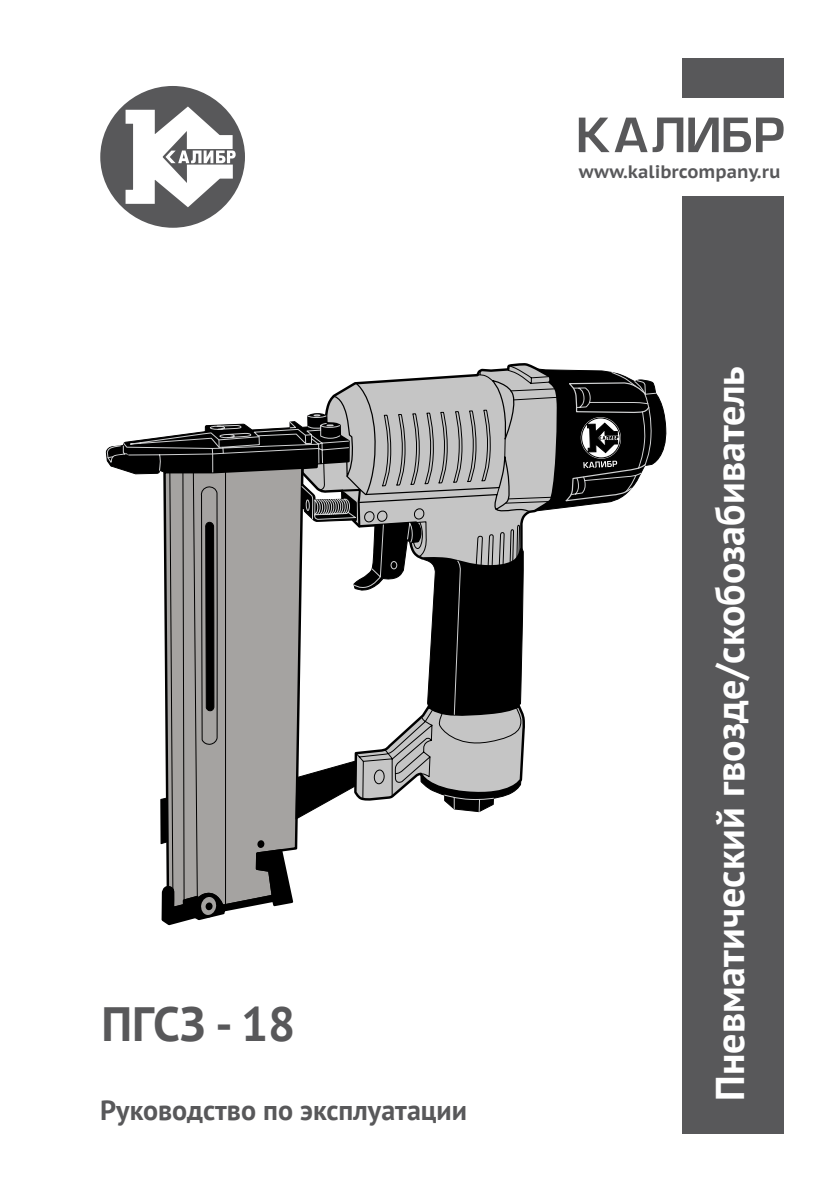
<style>
.page{position:relative;width:840px;height:1191px;background:#fff}
.page>*{position:absolute;margin:0;border:0;box-sizing:border-box;transform-origin:0 0}
.t1{font:700 48px "PT Sans";color:#58585a}
.t2{font:700 40px "PT Sans";color:#fff}
.t3{font:700 28px "PT Sans";color:#58585a}
.t4{font:700 18px "PT Sans Caption";color:#58585a}
</style>
<div class="page">
<div style="left:682px;top:196px;width:101px;height:937px;background:#58585a"></div>
<svg style="left:578px;top:117px;width:205px;height:35px"></svg>
<div style="left:100px;top:86px;width:145px;height:142px;background:#58585a;border-radius:50%"></div>
<svg style="left:125px;top:105px;width:110px;height:104px"></svg>
<div style="left:681px;top:58px;width:102px;height:40px;background:#58585a"></div>
<svg style="left:106px;top:363px;width:561px;height:561px"></svg>
<div style="left:257px;top:840px;width:7px;height:8px;border:2px solid #000;border-radius:50%"></div>
<p class="t1" style="left:101px;top:992px;width:195px">ПГСЗ - 18</p>
<p class="t3" style="left:100px;top:1092px;width:368px">Руководство по эксплуатации</p>
<p class="t4" style="left:578px;top:159px;width:203px">www.kalibrcompany.ru</p>
<p class="t2" style="left:703px;top:1100px;width:736px;rotate:-90deg">Пневматический гвозде/скобозабиватель</p>
</div>
